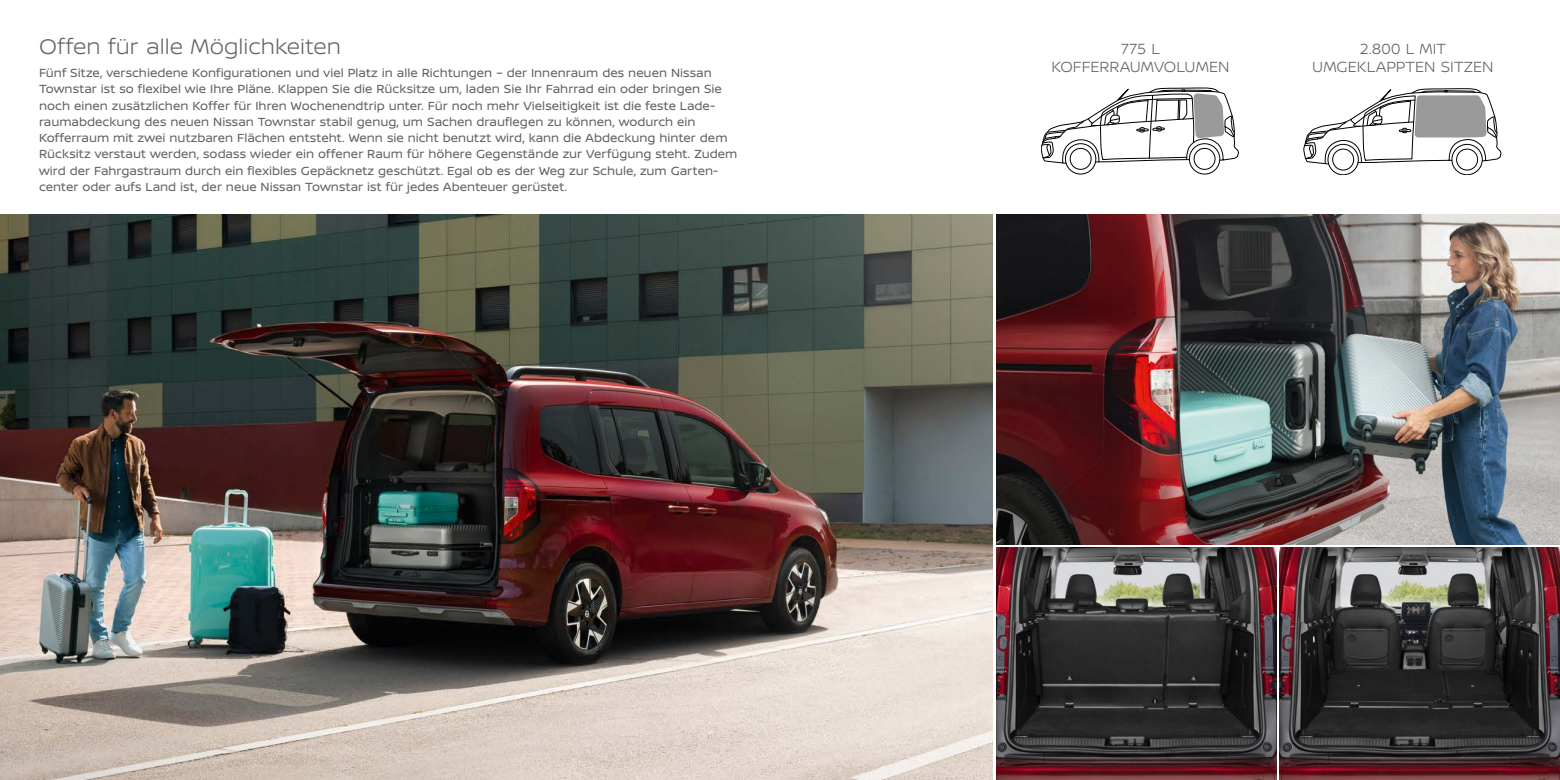
<style>
.page{position:relative;width:1560px;height:780px;background:#fff}
.page>*{position:absolute;margin:0;border:0;box-sizing:border-box;transform-origin:0 0}
.t1{font:300 22.5px "Nissan Brand";color:#626261}
.t2{font:300 15.62px/18.8px "Nissan Brand";letter-spacing:.005em;color:#626261;text-align:center}
.t3{font:12.5px/16.2px "Nissan Brand";color:#626261}
</style>
<div class="page">
<img style="left:996px;top:547px;width:280px;height:233px">
<img style="left:996px;top:214px;width:563px;height:330px">
<img style="left:1279px;top:547px;width:280px;height:233px">
<img style="left:0;top:214px;width:992px;height:566px">
<div style="left:1327px;top:144px;width:31px;height:31px;border:1px solid #000;border-radius:50%"></div>
<div style="left:1332px;top:149px;width:21px;height:21px;border:1px solid #000;border-radius:50%"></div>
<div style="left:1451px;top:144px;width:31px;height:31px;border:1px solid #000;border-radius:50%"></div>
<div style="left:1456px;top:149px;width:21px;height:21px;border:1px solid #000;border-radius:50%"></div>
<svg style="left:1303px;top:88px;width:197px;height:76px"></svg>
<div style="left:1065px;top:143px;width:30px;height:31px;border:1px solid #000;border-radius:50%"></div>
<div style="left:1069px;top:148px;width:22px;height:21px;border:1px solid #000;border-radius:50%"></div>
<div style="left:1189px;top:143px;width:30px;height:31px;border:1px solid #000;border-radius:50%"></div>
<div style="left:1193px;top:148px;width:21px;height:21px;border:1px solid #000;border-radius:50%"></div>
<svg style="left:1041px;top:87px;width:197px;height:77px"></svg>
<h1 class="t1" style="left:39px;top:30px;width:303px">Offen für alle Möglichkeiten</h1>
<p class="t3" style="left:39px;top:64px;width:699px">Fünf Sitze, verschiedene Konfigurationen und viel Platz in alle Richtungen – der Innenraum des neuen Nissan Townstar ist so flexibel wie Ihre Pläne. Klappen Sie die Rücksitze um, laden Sie Ihr Fahrrad ein oder bringen Sie noch einen zusätzlichen Koffer für Ihren Wochenendtrip unter. Für noch mehr Vielseitigkeit ist die feste Lade&shy;raumabdeckung des neuen Nissan Townstar stabil genug, um Sachen drauflegen zu können, wodurch ein Kofferraum mit zwei nutzbaren Flächen entsteht. Wenn sie nicht benutzt wird, kann die Abdeckung hinter dem Rücksitz verstaut werden, sodass wieder ein offener Raum für höhere Gegenstände zur Verfügung steht. Zudem wird der Fahrgastraum durch ein flexibles Gepäcknetz geschützt. Egal ob es der Weg zur Schule, zum Garten&shy;center oder aufs Land ist, der neue Nissan Townstar ist für jedes Abenteuer gerüstet.</p>
<p class="t2" style="left:1051px;top:38px;width:179px">775 L<br>KOFFERRAUMVOLUMEN</p>
<p class="t2" style="left:1311px;top:38px;width:183px">2.800 L MIT<br>UMGEKLAPPTEN SITZEN</p>
</div>
